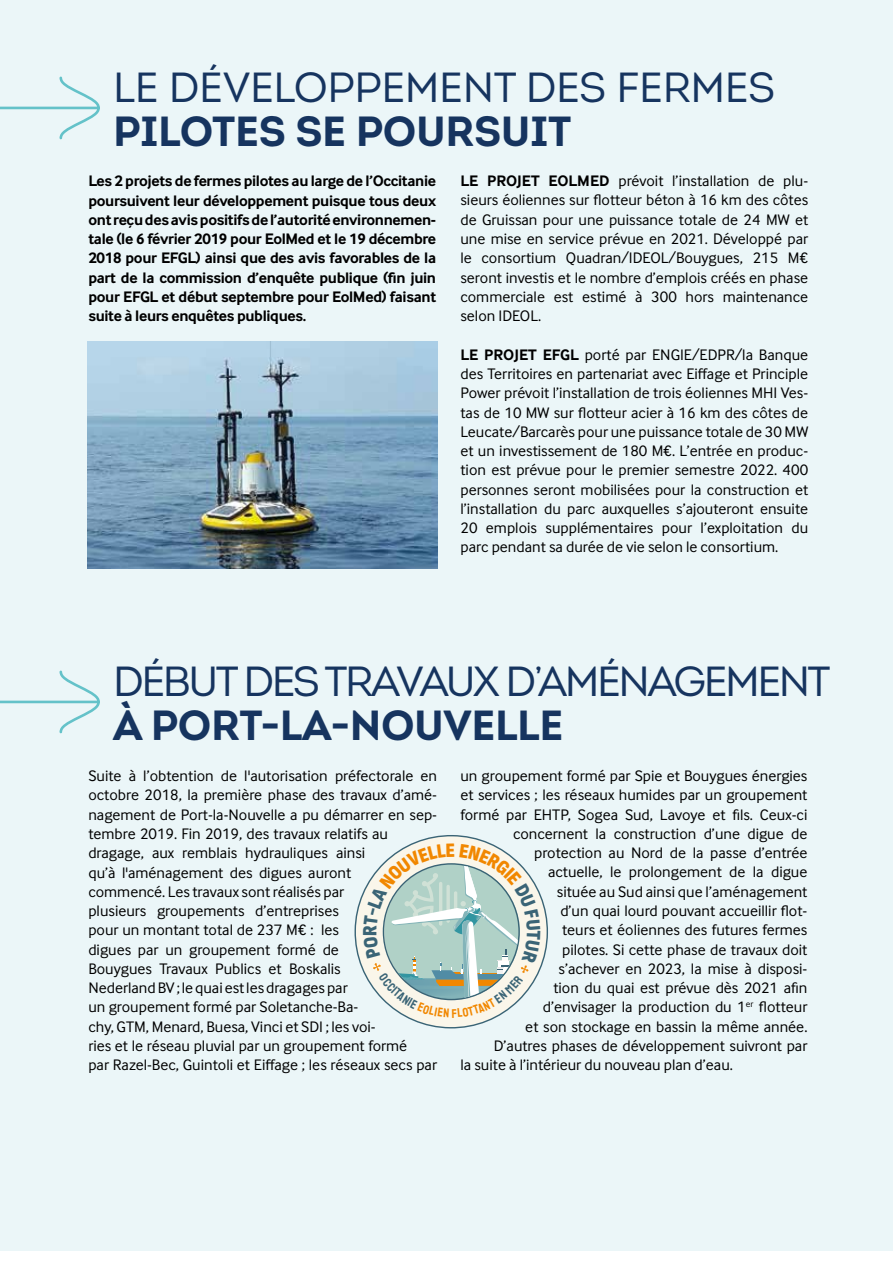
<style>
.page{position:relative;width:893px;height:1263px;background:#fff}
.page>*{position:absolute;margin:0;border:0;box-sizing:border-box;transform-origin:0 0}
.t1{font:700 42px "Intro";letter-spacing:-.01em;color:#16345f}
.t2{font:42px "Intro";letter-spacing:-.06em;color:#16345f}
.t3{font:42px "Intro";letter-spacing:-.01em;color:#16345f}
.t4{font:900 20.4px "Attractive Cond";color:#3a6476}
.t5{font:15.75px/19.2px "Inter Face";color:#000;text-align:justify}
.t6{font:700 15.75px/19.2px "Inter Face";letter-spacing:-.02em;color:#000;text-align:justify}
.s1{font-weight:700}
</style>
<div class="page">
<div style="left:0;top:0;width:893px;height:1250px;background:#ebf6f8"></div>
<svg style="left:0;top:76px;width:100px;height:64px"></svg>
<svg style="left:0;top:670px;width:100px;height:64px"></svg>
<img style="left:87px;top:342px;width:350px;height:226px">
<svg style="left:354px;top:835px;width:194px;height:194px"></svg>
<h1 class="t3" style="left:113px;top:62px;width:664px">LE DÉVELOPPEMENT DES FERMES</h1>
<h1 class="t1" style="left:113px;top:104px;width:460px">PILOTES SE POURSUIT</h1>
<p class="t6" style="left:88px;top:171px;width:349px">Les 2 projets de fermes pilotes au large de l’Occitanie poursuivent leur développement puisque tous deux ont reçu des avis positifs de l’autorité environnemen&shy;tale (le 6 février 2019 pour EolMed et le 19 décembre 2018 pour EFGL) ainsi que des avis favorables de la part de la commission d’enquête publique (fin juin pour EFGL et début septembre pour EolMed) faisant suite à leurs enquêtes publiques.</p>
<p class="t5" style="left:460px;top:171px;width:349px"><span class="s1">LE PROJET EOLMED</span> prévoit l’installation de plu&shy;sieurs éoliennes sur flotteur béton à 16 km des côtes de Gruissan pour une puissance totale de 24 MW et une mise en service prévue en 2021. Développé par le consortium Quadran/IDEOL/Bouygues, 215 M€ seront investis et le nombre d’emplois créés en phase commerciale est estimé à 300 hors maintenance selon IDEOL.</p>
<p class="t5" style="left:460px;top:345px;width:349px"><span class="s1">LE PROJET EFGL</span> porté par ENGIE/EDPR/la Banque des Territoires en partenariat avec Eiffage et Principle Power prévoit l’installation de trois éoliennes MHI Ves&shy;tas de 10 MW sur flotteur acier à 16 km des côtes de Leucate/Barcarès pour une puissance totale de 30 MW et un investissement de 180 M€. L’entrée en produc&shy;tion est prévue pour le premier semestre 2022. 400 personnes seront mobilisées pour la construction et l’installation du parc auxquelles s’ajouteront ensuite 20 emplois supplémentaires pour l’exploitation du parc pendant sa durée de vie selon le consortium.</p>
<h1 class="t2" style="left:113px;top:656px;width:719px">DÉBUT DES TRAVAUX D’AMÉNAGEMENT</h1>
<h1 class="t1" style="left:113px;top:698px;width:452px">À PORT-LA-NOUVELLE</h1>
<p class="t5" style="left:88px;top:766px;width:350px;text-align:left">Suite à l’obtention de l'autorisation préfectorale en octobre 2018, la première phase des travaux d’amé&shy;nagement de Port-la-Nouvelle a pu démarrer en sep&shy;tembre 2019. Fin 2019, des travaux relatifs au dragage, aux remblais hydrauliques ainsi<br>qu’à l'aménagement des digues auront<br>commencé. Les travaux sont réalisés par<br>plusieurs groupements d’entreprises<br>pour un montant total de 237 M€ : les<br>digues par un groupement formé de<br>Bouygues Travaux Publics et Boskalis<br>Nederland BV ; le quai est les dragages par<br>un groupement formé par Soletanche-Ba-<br>chy, GTM, Menard, Buesa, Vinci et SDI ; les voi-<br>ries et le réseau pluvial par un groupement formé<br>par Razel-Bec, Guintoli et Eiffage ; les réseaux secs par</p>
<p class="t5" style="left:460px;top:766px;width:348px">un groupement formé par Spie et Bouygues énergies</p>
<p class="t5" style="left:460px;top:785px;width:348px">et services ; les réseaux humides par un groupement</p>
<p class="t5" style="left:460px;top:805px;width:348px">formé par EHTP, Sogea Sud, Lavoye et fils. Ceux-ci</p>
<p class="t5" style="left:513px;top:824px;width:296px">concernent la construction d’une digue de</p>
<p class="t5" style="left:534px;top:843px;width:275px">protection au Nord de la passe d’entrée</p>
<p class="t5" style="left:548px;top:862px;width:261px">actuelle, le prolongement de la digue</p>
<p class="t5" style="left:557px;top:882px;width:252px">située au Sud ainsi que l’aménagement</p>
<p class="t5" style="left:560px;top:901px;width:249px">d’un quai lourd pouvant accueillir flot-</p>
<p class="t5" style="left:562px;top:920px;width:247px">teurs et éoliennes des futures fermes</p>
<p class="t5" style="left:562px;top:939px;width:247px">pilotes. Si cette phase de travaux doit</p>
<p class="t5" style="left:559px;top:959px;width:250px">s’achever en 2023, la mise à disposi-</p>
<p class="t5" style="left:553px;top:978px;width:256px">tion du quai est prévue dès 2021 afin</p>
<p class="t5" style="left:543px;top:997px;width:266px">d’envisager la production du 1<sup>er</sup> flotteur</p>
<p class="t5" style="left:525px;top:1017px;width:284px">et son stockage en bassin la même année.</p>
<p class="t5" style="left:494px;top:1036px;width:315px">D’autres phases de développement suivront par</p>
<p class="t5" style="left:460px;top:1055px;width:274px">la suite à l’intérieur du nouveau plan d’eau.</p>
<p class="t4" style="left:357px;top:936px;width:12px;rotate:-90deg">R</p>
</div>
